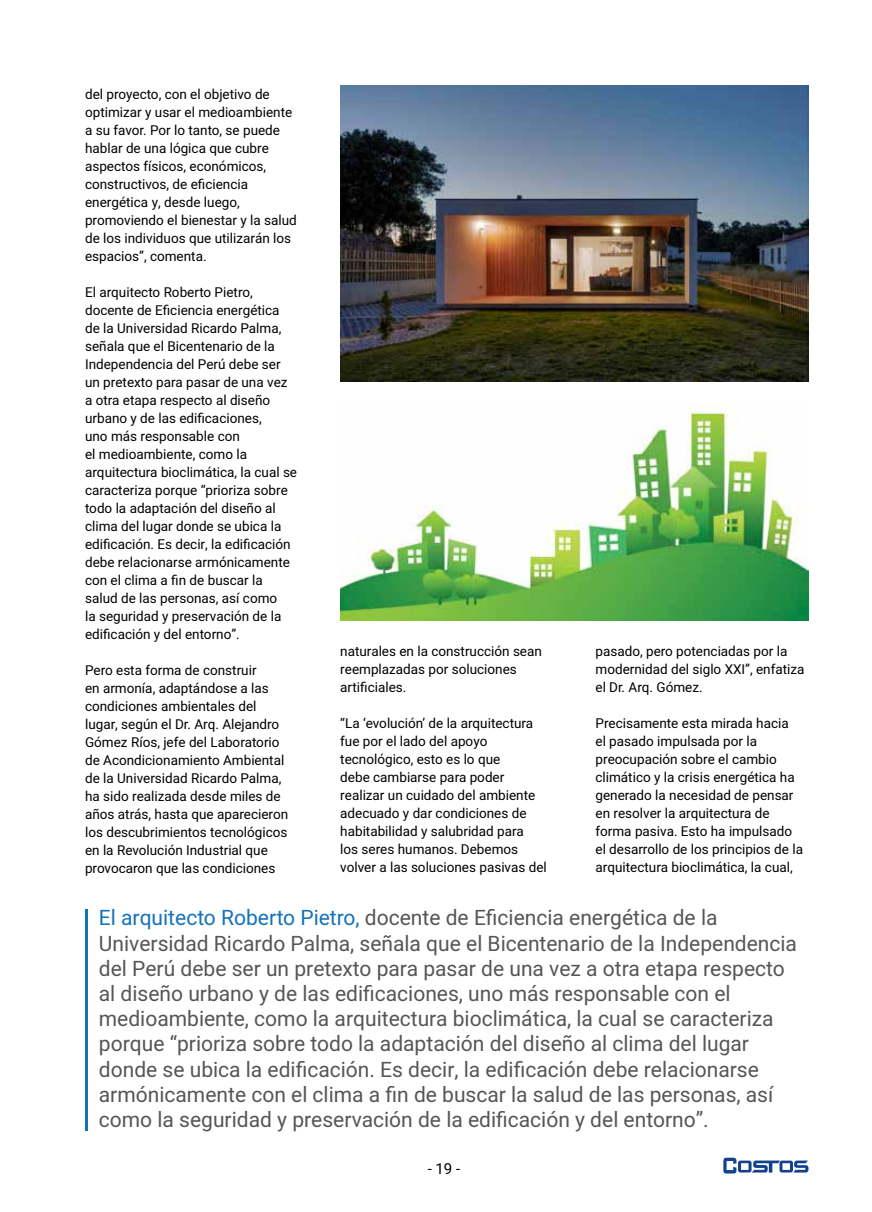
<style>
.page{position:relative;width:872px;height:1212px;background:#fff}
.page>*{position:absolute;margin:0;border:0;box-sizing:border-box;transform-origin:0 0}
.t1{font:21px/25.2px "Heebo";color:#565656}
.t2{font:15px "Heebo";color:#000}
.t3{font:13.5px/18px "Heebo";color:#000}
.s1{color:#1672b9}
</style>
<div class="page">
<svg style="left:723px;top:1158px;width:85px;height:15px"></svg>
<img style="left:340px;top:85px;width:468px;height:296px">
<img style="left:340px;top:403px;width:468px;height:218px">
<hr style="left:85px;top:909px;width:2px;height:222px;background:#1672b9">
<p class="t3" style="left:85px;top:85px;width:213px">del proyecto, con el objetivo de optimizar y usar el medioambiente a su favor. Por lo tanto, se puede hablar de una lógica que cubre aspectos físicos, económicos, constructivos, de eficiencia energética y, desde luego, promoviendo el bienestar y la salud de los individuos que utilizarán los espacios”, comenta.</p>
<p class="t3" style="left:85px;top:283px;width:213px">El arquitecto Roberto Pietro, docente de Eficiencia energética de la Universidad Ricardo Palma, señala que el Bicentenario de la<br>Independencia del Perú debe ser un pretexto para pasar de una vez a otra etapa respecto al diseño urbano y de las edificaciones,<br>uno más responsable con<br>el medioambiente, como la arquitectura bioclimática, la cual se caracteriza porque “prioriza sobre todo la adaptación del diseño al clima del lugar donde se ubica la edificación. Es decir, la edificación debe relacionarse armónicamente con el clima a fin de buscar la salud de las personas, así como<br>la seguridad y preservación de la edificación y del entorno”.</p>
<p class="t3" style="left:85px;top:661px;width:205px">Pero esta forma de construir<br>en armonía, adaptándose a las condiciones ambientales del lugar, según el Dr. Arq. Alejandro<br>Gómez Ríos, jefe del Laboratorio de Acondicionamiento Ambiental de la Universidad Ricardo Palma, ha sido realizada desde miles de años atrás, hasta que aparecieron los descubrimientos tecnológicos en la Revolución Industrial que provocaron que las condiciones</p>
<p class="t3" style="left:595px;top:642px;width:210px">pasado, pero potenciadas por la modernidad del siglo XXI”, enfatiza el Dr. Arq. Gómez.</p>
<p class="t3" style="left:595px;top:714px;width:209px">Precisamente esta mirada hacia<br>el pasado impulsada por la preocupación sobre el cambio climático y la crisis energética ha generado la necesidad de pensar en resolver la arquitectura de forma pasiva. Esto ha impulsado el desarrollo de los principios de la arquitectura bioclimática, la cual,</p>
<p class="t1" style="left:99px;top:905px;width:699px"><span class="s1">El arquitecto Roberto Pietro,</span> docente de Eficiencia energética de la Universidad Ricardo Palma, señala que el Bicentenario de la Independencia del Perú debe ser un pretexto para pasar de una vez a otra etapa respecto al diseño urbano y de las edificaciones, uno más responsable con el medioambiente, como la arquitectura bioclimática, la cual se caracteriza porque “prioriza sobre todo la adaptación del diseño al clima del lugar donde se ubica la edificación. Es decir, la edificación debe relacionarse armónicamente con el clima a fin de buscar la salud de las personas, así como la seguridad y preservación de la edificación y del entorno”.</p>
<p class="t3" style="left:340px;top:642px;width:203px">naturales en la construcción sean reemplazadas por soluciones artificiales.</p>
<p class="t3" style="left:340px;top:714px;width:208px">“La ‘evolución’ de la arquitectura fue por el lado del apoyo tecnológico, esto es lo que<br>debe cambiarse para poder realizar un cuidado del ambiente adecuado y dar condiciones de habitabilidad y salubridad para<br>los seres humanos. Debemos volver a las soluciones pasivas del</p>
<p class="t2" style="left:428px;top:1158px;width:34px">- 19 -</p>
</div>
